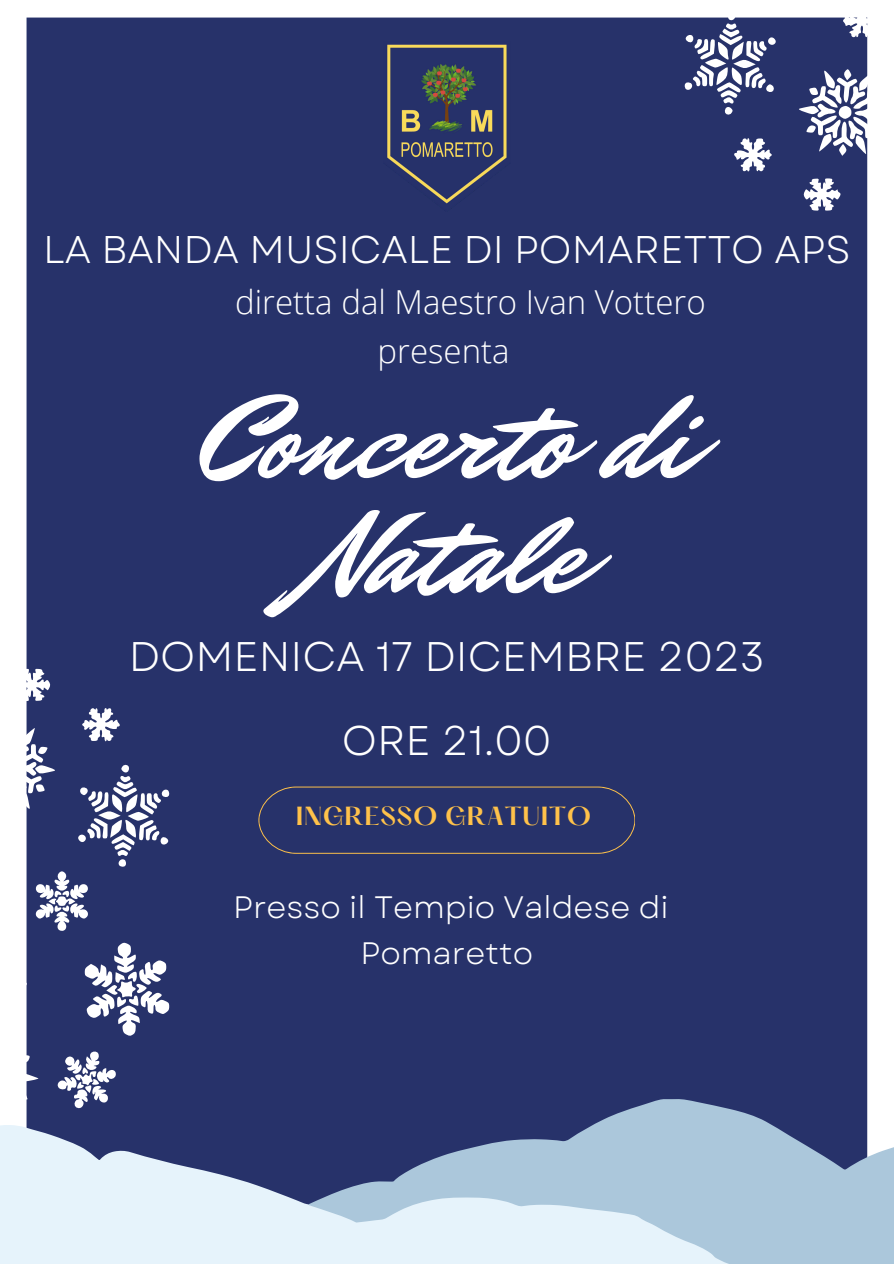
<style>
.page{position:relative;width:894px;height:1264px;background:#fff}
.page>*{position:absolute;margin:0;border:0;box-sizing:border-box;transform-origin:0 0}
.t1{font:120.75px/115.1px "Mr Dafoe";color:#fff;text-align:center}
.t2{font:41.4px "Garet";color:#fff}
.t3{font:38.55px "Garet";color:#fff}
.t4{font:300 33px "Open Sans";color:#fff}
.t5{font:31.05px/46.5px "Garet";color:#fff;text-align:center}
.t6{font:600 22.95px "Hatton";letter-spacing:.02em;color:#ffc24a}
</style>
<div class="page">
<div style="left:26px;top:17px;width:842px;height:1083px;background:#27326a"></div>
<div style="left:258px;top:786px;width:377px;height:67px;background:#27326a"></div>
<img style="left:384px;top:41px;width:126px;height:170px">
<svg style="left:684px;top:17px;width:184px;height:155px"></svg>
<svg style="left:803px;top:178px;width:37px;height:33px"></svg>
<svg style="left:26px;top:707px;width:143px;height:225px;background:#485181"></svg>
<svg style="left:26px;top:668px;width:25px;height:33px"></svg>
<svg style="left:26px;top:966px;width:1px;height:35px"></svg>
<svg style="left:85px;top:942px;width:84px;height:94px"></svg>
<svg style="left:55px;top:1050px;width:62px;height:50px"></svg>
<svg style="left:26px;top:1032px;width:13px;height:68px"></svg>
<svg style="left:0;top:1100px;width:308px;height:163px;background:#a2aec7"></svg>
<svg style="left:308px;top:1098px;width:585px;height:165px;background:#96aac5"></svg>
<p class="t3" style="left:43px;top:222px;width:808px">LA BANDA MUSICALE DI POMARETTO APS</p>
<p class="t4" style="left:235px;top:278px;width:472px">diretta dal Maestro Ivan Vottero</p>
<p class="t4" style="left:377px;top:327px;width:134px">presenta</p>
<p class="t1" style="left:199px;top:384px;width:496px">Concerto di<br>Natale</p>
<p class="t2" style="left:129px;top:626px;width:637px">DOMENICA 17 DICEMBRE 2023</p>
<p class="t2" style="left:342px;top:710px;width:211px">ORE 21.00</p>
<p class="t6" style="left:296px;top:805px;width:297px">INGRESSO GRATUITO</p>
<p class="t5" style="left:233px;top:883px;width:437px">Presso il Tempio Valdese di<br>Pomaretto</p>
</div>
